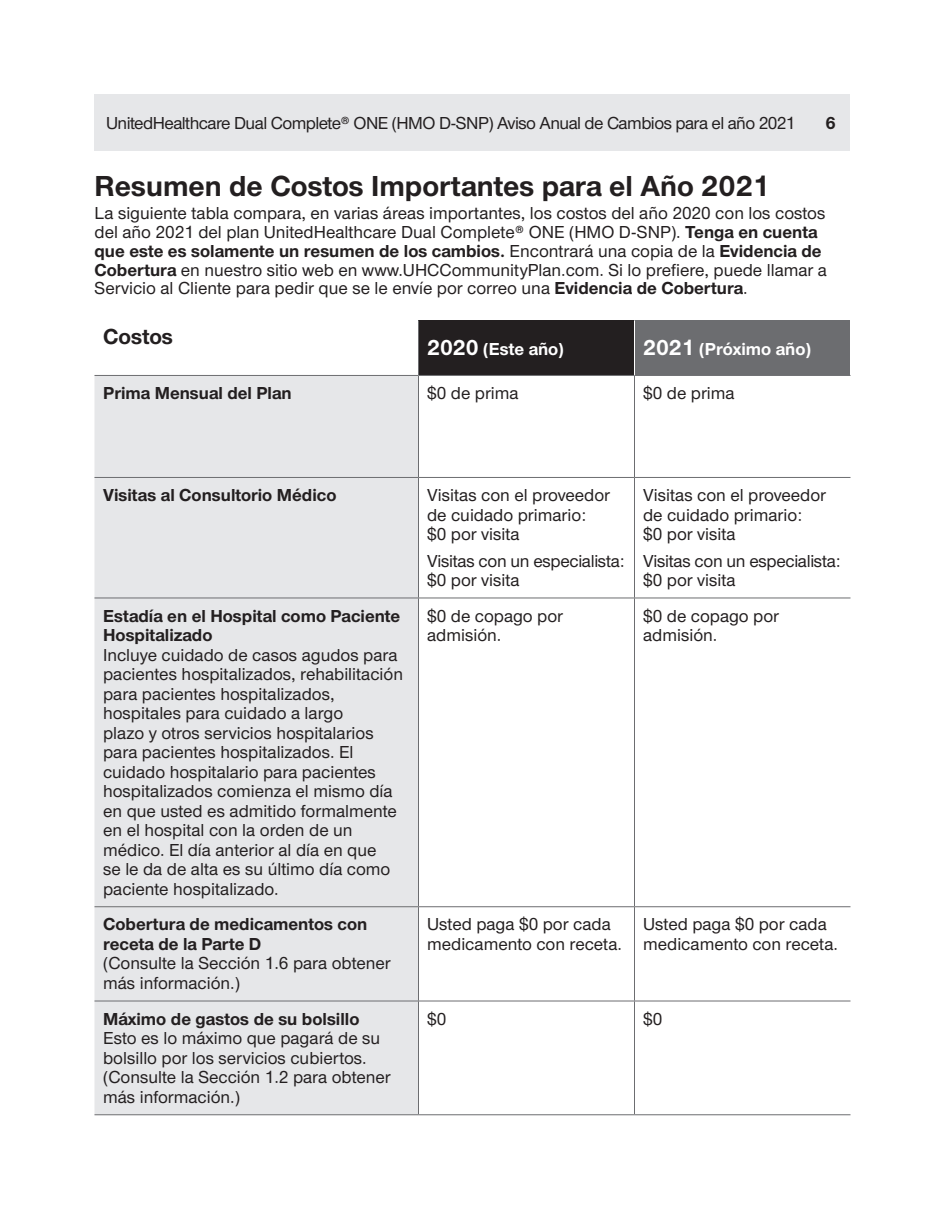
<style>
.page{position:relative;width:945px;height:1215px;background:#fff}
.page>*{position:absolute;margin:0;border:0;box-sizing:border-box;transform-origin:0 0}
.t1{font:700 30px "UHC Sans";color:#231f20}
.t2{font:700 22.5px "UHC Sans";color:#231f20}
.t3{font:500 18px/19.5px "UHC Sans";color:#231f20}
.t4{font:700 18px/19.5px "UHC Sans";color:#231f20}
.t5{font:500 18px "UHC Sans";letter-spacing:-.03em;color:#231f20}
.t6{font:700 18px "UHC Sans";color:#fff}
.s1{font-weight:700}
.s2{font-size:22.5px}
</style>
<div class="page">
<div style="left:94px;top:94px;width:756px;height:57px;background:#e6e7e9"></div>
<div style="left:418px;top:320px;width:216px;height:55px;background:#231f20"></div>
<div style="left:634px;top:320px;width:216px;height:55px;background:#6c6d70"></div>
<div style="left:94px;top:376px;width:324px;height:738px;background:#e6e7e9"></div>
<hr style="left:418px;top:320px;width:1px;height:55px;background:#6c6d70">
<hr style="left:418px;top:376px;width:1px;height:101px;background:#6c6d70">
<hr style="left:634px;top:376px;width:1px;height:101px;background:#6c6d70">
<hr style="left:94px;top:477px;width:324px;height:1px;background:#6c6d70">
<hr style="left:418px;top:477px;width:216px;height:1px;background:#6c6d70">
<hr style="left:418px;top:478px;width:1px;height:120px;background:#6c6d70">
<hr style="left:634px;top:477px;width:216px;height:1px;background:#6c6d70">
<hr style="left:634px;top:478px;width:1px;height:120px;background:#6c6d70">
<hr style="left:94px;top:598px;width:324px;height:1px;background:#6c6d70">
<hr style="left:418px;top:598px;width:216px;height:1px;background:#6c6d70">
<hr style="left:418px;top:598px;width:1px;height:308px;background:#6c6d70">
<hr style="left:634px;top:598px;width:216px;height:1px;background:#6c6d70">
<hr style="left:634px;top:598px;width:1px;height:308px;background:#6c6d70">
<hr style="left:94px;top:906px;width:324px;height:1px;background:#6c6d70">
<hr style="left:418px;top:906px;width:216px;height:1px;background:#6c6d70">
<hr style="left:418px;top:907px;width:1px;height:94px;background:#6c6d70">
<hr style="left:634px;top:906px;width:216px;height:1px;background:#6c6d70">
<hr style="left:634px;top:907px;width:1px;height:94px;background:#6c6d70">
<hr style="left:418px;top:1001px;width:1px;height:113px;background:#6c6d70">
<hr style="left:634px;top:1001px;width:1px;height:113px;background:#6c6d70">
<hr style="left:634px;top:320px;width:1px;height:55px;background:#fff">
<hr style="left:94px;top:375px;width:324px;height:1px;background:#6c6d70">
<hr style="left:418px;top:375px;width:216px;height:1px;background:#6c6d70">
<hr style="left:634px;top:375px;width:216px;height:1px;background:#6c6d70">
<hr style="left:94px;top:1001px;width:324px;height:1px;background:#6c6d70">
<hr style="left:418px;top:1001px;width:216px;height:1px;background:#6c6d70">
<hr style="left:634px;top:1001px;width:216px;height:1px;background:#6c6d70">
<hr style="left:94px;top:1114px;width:324px;height:1px;background:#6c6d70">
<hr style="left:418px;top:1114px;width:216px;height:1px;background:#6c6d70">
<hr style="left:634px;top:1114px;width:216px;height:1px;background:#6c6d70">
<p class="t5" style="left:106px;top:111px;width:691px">UnitedHealthcare Dual Complete® ONE (HMO D-SNP) Aviso Anual de Cambios para el año 2021</p>
<p class="t4" style="left:825px;top:112px;width:12px">6</p>
<h1 class="t1" style="left:94px;top:166px;width:677px">Resumen de Costos Importantes para el Año 2021</h1>
<p class="t3" style="left:94px;top:203px;width:734px;line-height:18.8px">La siguiente tabla compara, en varias áreas importantes, los costos del año 2020 con los costos del año 2021 del plan UnitedHealthcare Dual Complete® ONE (HMO D-SNP). <span class="s1">Tenga en cuenta que este es solamente un resumen de los cambios.</span> Encontrará una copia de la <span class="s1">Evidencia de Cobertura</span> en nuestro sitio web en www.UHCCommunityPlan.com. Si lo prefiere, puede llamar a Servicio al Cliente para pedir que se le envíe por correo una <span class="s1">Evidencia de Cobertura</span>.</p>
<p class="t2" style="left:103px;top:322px;width:71px">Costos</p>
<p class="t6" style="left:427px;top:337px;width:138px"><span class="s2">2020</span> (Este año)</p>
<p class="t6" style="left:643px;top:337px;width:169px"><span class="s2">2021</span> (Próximo año)</p>
<p class="t4" style="left:103px;top:383px;width:190px">Prima Mensual del Plan</p>
<p class="t3" style="left:427px;top:383px;width:93px">$0 de prima</p>
<p class="t3" style="left:643px;top:383px;width:93px">$0 de prima</p>
<p class="t4" style="left:103px;top:485px;width:235px">Visitas al Consultorio Médico</p>
<p class="t3" style="left:427px;top:485px;width:184px">Visitas con el proveedor de cuidado primario:<br>$0 por visita</p>
<p class="t3" style="left:427px;top:550px;width:199px">Visitas con un especialista: $0 por visita</p>
<p class="t3" style="left:643px;top:485px;width:184px">Visitas con el proveedor de cuidado primario:<br>$0 por visita</p>
<p class="t3" style="left:643px;top:550px;width:199px">Visitas con un especialista: $0 por visita</p>
<p class="t4" style="left:103px;top:605px;width:299px">Estadía en el Hospital como Paciente<br>Hospitalizado</p>
<p class="t3" style="left:103px;top:644px;width:301px">Incluye cuidado de casos agudos para pacientes hospitalizados, rehabilitación para pacientes hospitalizados, hospitales para cuidado a largo<br>plazo y otros servicios hospitalarios para pacientes hospitalizados. El cuidado hospitalario para pacientes hospitalizados comienza el mismo día en que usted es admitido formalmente en el hospital con la orden de un médico. El día anterior al día en que<br>se le da de alta es su último día como paciente hospitalizado.</p>
<p class="t4" style="left:103px;top:914px;width:266px">Cobertura de medicamentos con receta de la Parte D</p>
<p class="t3" style="left:103px;top:953px;width:289px">(Consulte la Sección 1.6 para obtener más información.)</p>
<p class="t4" style="left:103px;top:1008px;width:258px">Máximo de gastos de su bolsillo</p>
<p class="t3" style="left:103px;top:1028px;width:289px">Esto es lo máximo que pagará de su bolsillo por los servicios cubiertos. (Consulte la Sección 1.2 para obtener más información.)</p>
<p class="t3" style="left:427px;top:605px;width:138px">$0 de copago por admisión.</p>
<p class="t3" style="left:643px;top:605px;width:138px">$0 de copago por admisión.</p>
<p class="t3" style="left:427px;top:914px;width:196px">Usted paga $0 por cada medicamento con receta.</p>
<p class="t3" style="left:643px;top:914px;width:196px">Usted paga $0 por cada medicamento con receta.</p>
<p class="t3" style="left:427px;top:1008px;width:21px">$0</p>
<p class="t3" style="left:643px;top:1008px;width:21px">$0</p>
</div>
